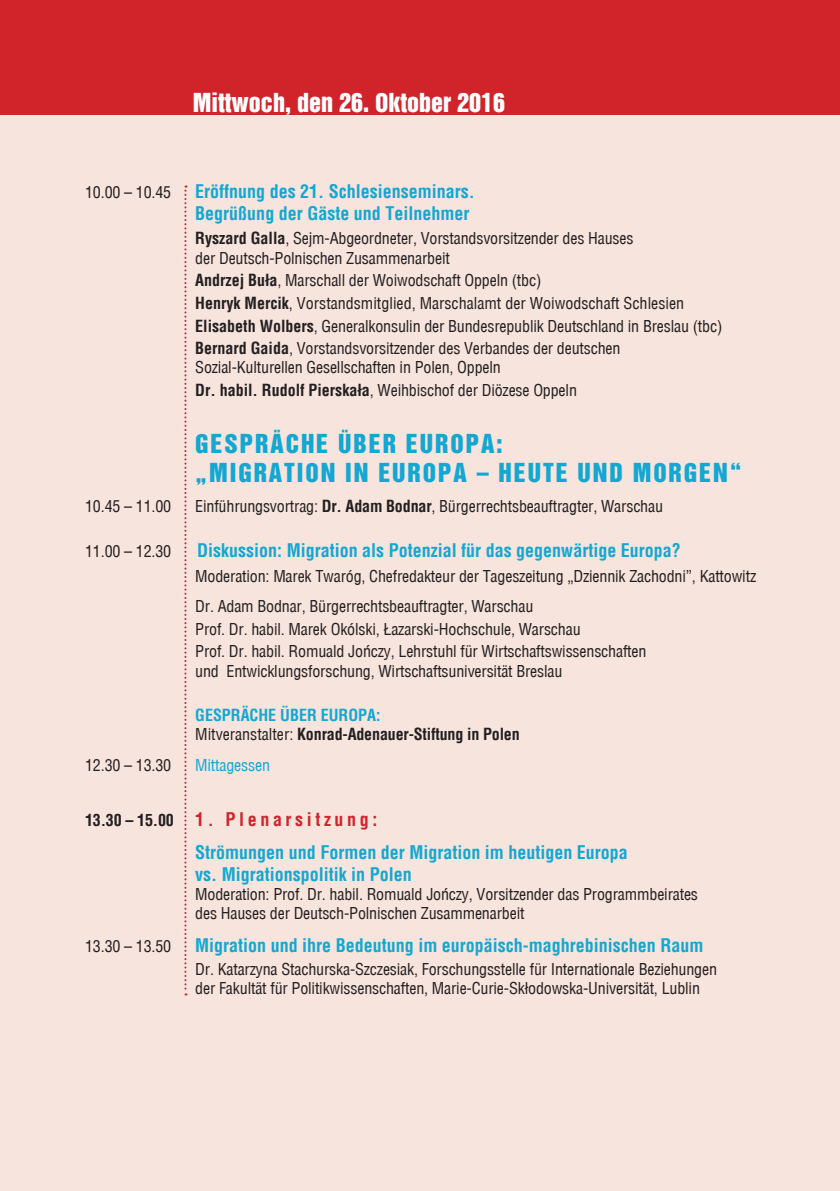
<style>
.page{position:relative;width:840px;height:1191px;background:#fff}
.page>*{position:absolute;margin:0;border:0;box-sizing:border-box;transform-origin:0 0}
.t1{font:24px/28.8px "Switzerland Inserat";letter-spacing:.08em;color:#13a7d2}
.t2{font:24px "Switzerland Inserat";color:#fff}
.t3{font:700 18px/21.6px "Switzerland Condensed";color:#13a7d2}
.t4{font:16px/22.6px "Switzerland Condensed";letter-spacing:-.01em;color:#231f20}
.t5{font:700 16px/19.2px "Switzerland Condensed";color:#231f20}
.t6{font:16px "Switzerland Condensed";letter-spacing:-.01em;color:#13a7d2}
.s1{font-weight:700}
.s2{color:#13a7d2}
.s3{font-weight:400}
.s4{font-size:16px;color:#231f20}
.s5{color:#d1232a}
</style>
<div class="page">
<div style="left:0;top:115px;width:839px;height:1076px;background:#f6e4dd"></div>
<div style="left:0;top:0;width:839px;height:115px;background:#d1232a"></div>
<svg style="left:184px;top:185px;width:2px;height:810px"></svg>
<h1 class="t2" style="left:193px;top:87px;width:313px">MITTWOCH, DEN 26. OKTOBER 2016</h1>
<p class="t4" style="left:85px;top:181px;width:88px">10.00 – 10.45</p>
<p class="t3" style="left:195px;top:181px;width:281px">Eröffnung des 21. Schlesienseminars.<br>Begrüßung der Gäste und Teilnehmer</p>
<p class="t4" style="left:195px;top:229px;width:439px;line-height:19.2px"><span class="s1">Ryszard Galla</span>, Sejm-Abgeordneter, Vorstandsvorsitzender des Hauses der Deutsch-Polnischen Zusammenarbeit</p>
<p class="t4" style="left:195px;top:269px;width:528px"><span class="s1">Andrzej Buła</span>, Marschall der Woiwodschaft Oppeln (tbc)<br><span class="s1">Henryk Mercik</span>, Vorstandsmitglied, Marschalamt der Woiwodschaft Schlesien <span class="s1">Elisabeth Wolbers</span>, Generalkonsulin der Bundesrepublik Deutschland in Breslau (tbc)<br><span class="s1">Bernard Gaida</span>, Vorstandsvorsitzender des Verbandes der deutschen</p>
<p class="t4" style="left:195px;top:356px;width:383px">Sozial-Kulturellen Gesellschaften in Polen, Oppeln<br><span class="s1">Dr. habil. Rudolf Pierskała</span>, Weihbischof der Diözese Oppeln</p>
<h1 class="t1" style="left:195px;top:429px;width:547px">GESPRÄCHE ÜBER EUROPA:<br>„MIGRATION IN EUROPA – HEUTE UND MORGEN“</h1>
<p class="t4" style="left:85px;top:495px;width:88px">10.45 – 11.00</p>
<p class="t4" style="left:195px;top:495px;width:469px">Einführungsvortrag: <span class="s1">Dr. Adam Bodnar</span>, Bürgerrechtsbeauftragter, Warschau</p>
<p class="t4" style="left:85px;top:539px;width:88px">11.00 – 12.30</p>
<p class="t3" style="left:197px;top:539px;width:485px">Diskussion: Migration als Potenzial für das gegenwärtige Europa?</p>
<p class="t4" style="left:195px;top:560px;width:562px;line-height:30.6px">Moderation: Marek Twaróg, Chefredakteur der Tageszeitung „Dziennik Zachodni”, Kattowitz<br>Dr. Adam Bodnar, Bürgerrechtsbeauftragter, Warschau</p>
<p class="t4" style="left:195px;top:617px;width:452px">Prof. Dr. habil. Marek Okólski, Łazarski-Hochschule, Warschau<br>Prof. Dr. habil. Romuald Jończy, Lehrstuhl für Wirtschaftswissenschaften</p>
<p class="t4" style="left:195px;top:659px;width:368px">und Entwicklungsforschung, Wirtschaftsuniversität Breslau</p>
<p class="t5" style="left:195px;top:705px;width:326px"><span class="s2">Gespräche über Europa:<br></span><span class="s3">Mitveranstalter:</span> Konrad-Adenauer-Stiftung in Polen</p>
<p class="t4" style="left:85px;top:753px;width:88px">12.30 – 13.30</p>
<p class="t6" style="left:195px;top:755px;width:76px">Mittagessen</p>
<p class="t3" style="left:195px;top:803px;width:434px;line-height:33px;text-indent:-110px"><span class="s4">13.30 – 15.00</span> <span class="s5">1. Plenarsitzung:<br></span>Strömungen und Formen der Migration im heutigen Europa</p>
<p class="t3" style="left:195px;top:863px;width:218px">vs. Migrationspolitik in Polen</p>
<p class="t4" style="left:195px;top:884px;width:504px;line-height:19.2px">Moderation: Prof. Dr. habil. Romuald Jończy, Vorsitzender das Programmbeirates des Hauses der Deutsch-Polnischen Zusammenarbeit</p>
<p class="t4" style="left:85px;top:935px;width:88px">13.30 – 13.50</p>
<p class="t3" style="left:195px;top:934px;width:509px">Migration und ihre Bedeutung im europäisch-maghrebinischen Raum</p>
<p class="t4" style="left:195px;top:959px;width:523px;line-height:19.2px">Dr. Katarzyna Stachurska-Szczesiak, Forschungsstelle für Internationale Beziehungen der Fakultät für Politikwissenschaften, Marie-Curie-Skłodowska-Universität, Lublin</p>
</div>
